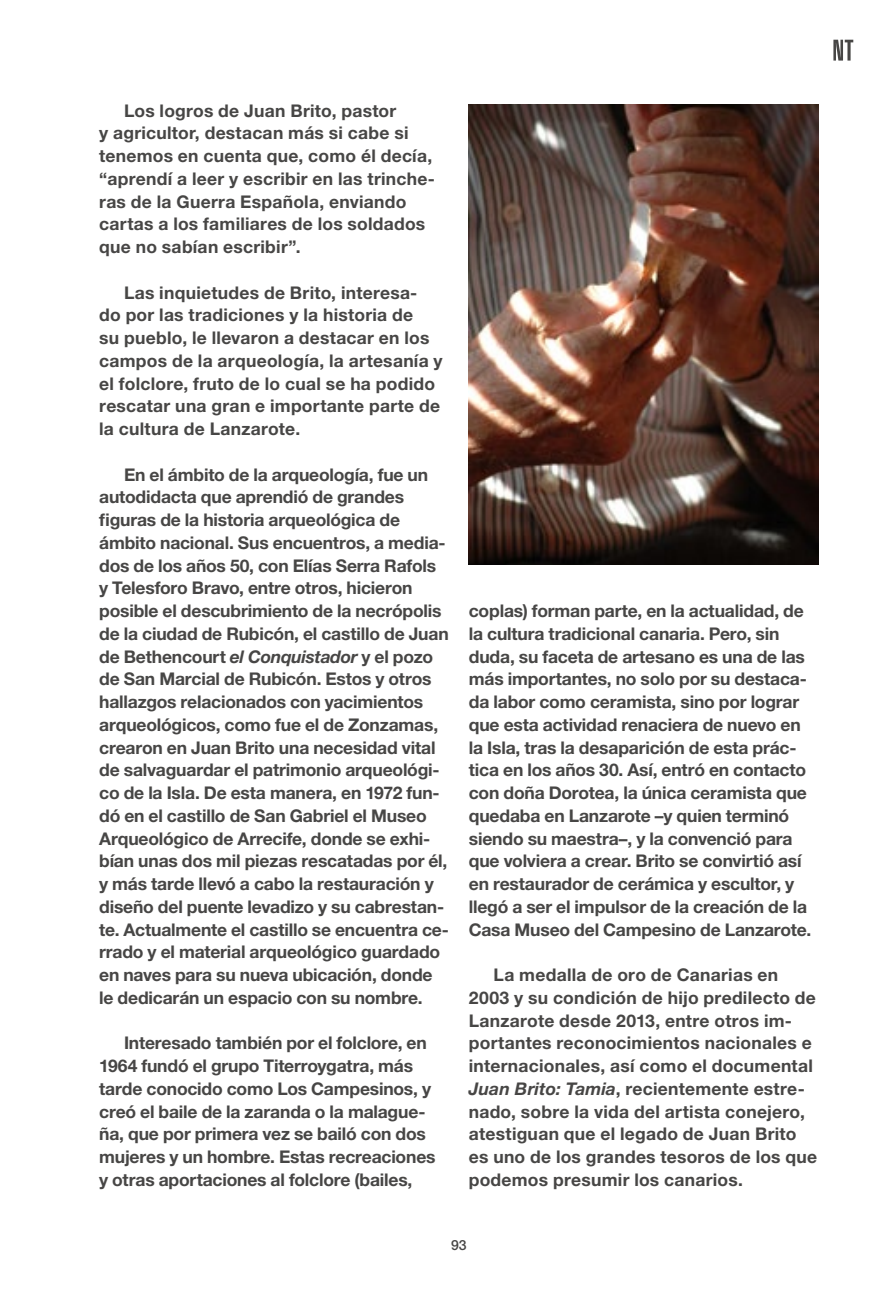
<style>
.page{position:relative;width:893px;height:1290px;background:#fff}
.page>*{position:absolute;margin:0;border:0;box-sizing:border-box;transform-origin:0 0}
.t1{font:700 17.5px/22.8px "Helvetica Neue LT Std";letter-spacing:-.01em;color:#474645}
.t2{font:700 17.5px/22.8px "Helvetica Neue LT Std";letter-spacing:.015em;color:#474645}
.t3{font:500 14px "Helvetica Neue LT Std";color:#474645}
.s1{font-style:italic}
</style>
<div class="page">
<svg style="left:833px;top:40px;width:20px;height:21px"></svg>
<img style="left:469px;top:104px;width:350px;height:461px">
<p class="t2" style="left:99px;top:99px;width:337px;text-indent:25px">Los logros de Juan Brito, pastor<br>y agricultor, destacan más si cabe si tenemos en cuenta que, como él decía, “aprendí a leer y escribir en las trinche&shy;ras de la Guerra Española, enviando cartas a los familiares de los soldados que no sabían escribir”.</p>
<p class="t2" style="left:99px;top:281px;width:345px;text-indent:25px">Las inquietudes de Brito, interesa&shy;do por las tradiciones y la historia de<br>su pueblo, le llevaron a destacar en los campos de la arqueología, la artesanía y el folclore, fruto de lo cual se ha podido rescatar una gran e importante parte de la cultura de Lanzarote.</p>
<p class="t1" style="left:99px;top:463px;width:351px;text-indent:25px">En el ámbito de la arqueología, fue un autodidacta que aprendió de grandes figuras de la historia arqueológica de ámbito nacional. Sus encuentros, a media&shy;dos de los años 50, con Elías Serra Rafols y Telesforo Bravo, entre otros, hicieron posible el descubrimiento de la necrópolis de la ciudad de Rubicón, el castillo de Juan de Bethencourt <span class="s1">el Conquistador</span> y el pozo de San Marcial de Rubicón. Estos y otros hallazgos relacionados con yacimientos arqueológicos, como fue el de Zonzamas, crearon en Juan Brito una necesidad vital de salvaguardar el patrimonio arqueológi&shy;co de la Isla. De esta manera, en 1972 fun&shy;dó en el castillo de San Gabriel el Museo Arqueológico de Arrecife, donde se exhi&shy;bían unas dos mil piezas rescatadas por él, y más tarde llevó a cabo la restauración y diseño del puente levadizo y su cabrestan&shy;te. Actualmente el castillo se encuentra ce&shy;rrado y el material arqueológico guardado en naves para su nueva ubicación, donde le dedicarán un espacio con su nombre.</p>
<p class="t1" style="left:99px;top:1031px;width:338px;text-indent:25px">Interesado también por el folclore, en 1964 fundó el grupo Titerroygatra, más tarde conocido como Los Campesinos, y creó el baile de la zaranda o la malague&shy;ña, que por primera vez se bailó con dos mujeres y un hombre. Estas recreaciones y otras aportaciones al folclore (bailes,</p>
<p class="t1" style="left:469px;top:599px;width:344px">coplas) forman parte, en la actualidad, de la cultura tradicional canaria. Pero, sin duda, su faceta de artesano es una de las más importantes, no solo por su destaca&shy;da labor como ceramista, sino por lograr que esta actividad renaciera de nuevo en la Isla, tras la desaparición de esta prác&shy;tica en los años 30. Así, entró en contacto con doña Dorotea, la única ceramista que quedaba en Lanzarote –y quien terminó siendo su maestra–, y la convenció para que volviera a crear. Brito se convirtió así en restaurador de cerámica y escultor, y llegó a ser el impulsor de la creación de la Casa Museo del Campesino de Lanzarote.</p>
<p class="t2" style="left:469px;top:963px;width:350px;text-indent:25px">La medalla de oro de Canarias en 2003 y su condición de hijo predilecto de Lanzarote desde 2013, entre otros im&shy;portantes reconocimientos nacionales e internacionales, así como el documental <span class="s1">Juan Brito: Tamia</span>, recientemente estre&shy;nado, sobre la vida del artista conejero, atestiguan que el legado de Juan Brito es uno de los grandes tesoros de los que podemos presumir los canarios.</p>
<p class="t3" style="left:451px;top:1237px;width:17px">93</p>
</div>
